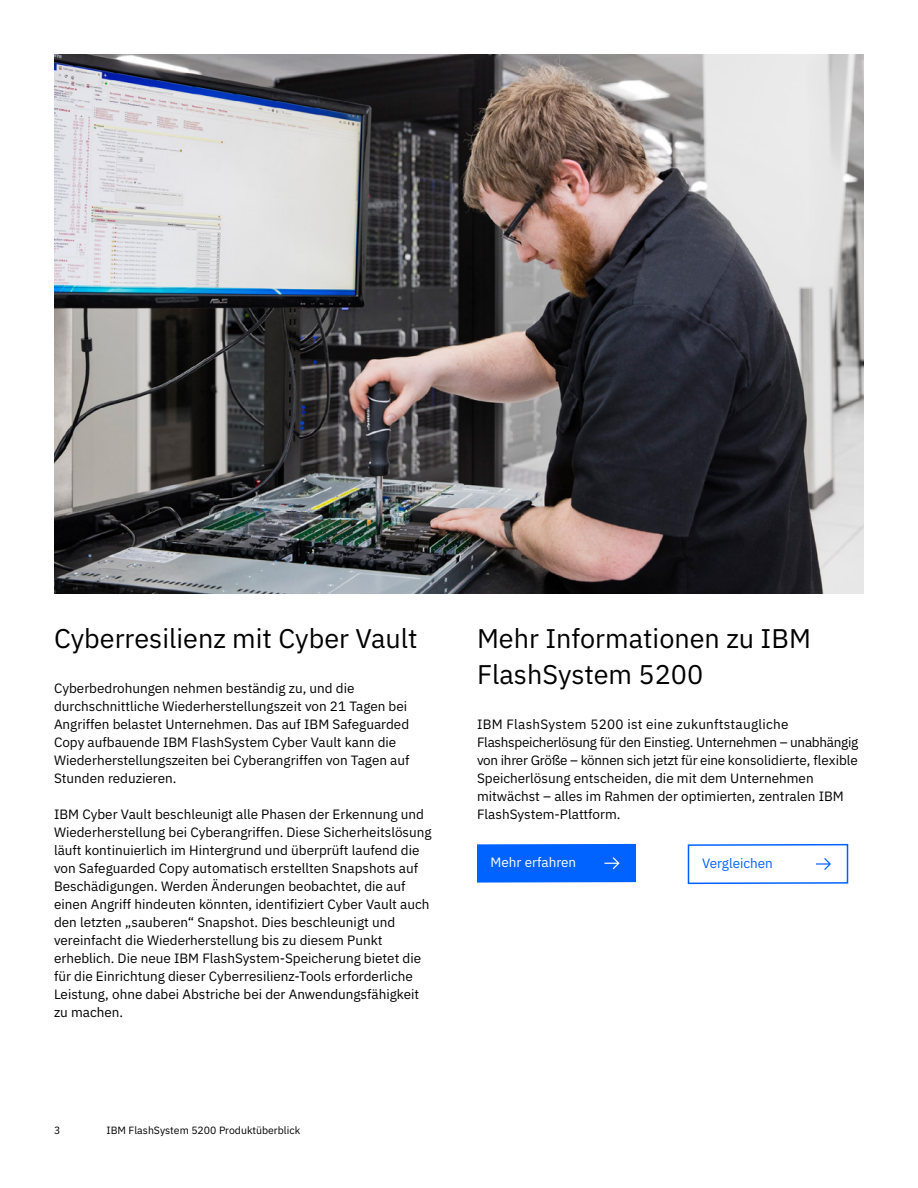
<style>
.page{position:relative;width:918px;height:1188px;background:#fff}
.page>*{position:absolute;margin:0;border:0;box-sizing:border-box;transform-origin:0 0}
.t1{font:27px/36px "IBM Plex Sans";color:#000}
.t2{font:13.5px/18px "IBM Plex Sans";color:#000}
.t3{font:13.5px "IBM Plex Sans";color:#fff}
.t4{font:13.5px "IBM Plex Sans";color:#0062ff}
.t5{font:10.5px "IBM Plex Sans";color:#000}
.s1{color:#0062ff}
</style>
<div class="page">
<img style="left:54px;top:54px;width:810px;height:540px">
<div style="left:477px;top:844px;width:159px;height:39px;background:#0062ff"></div>
<svg style="left:687px;top:843px;width:162px;height:42px"></svg>
<h1 class="t1" style="left:54px;top:618px;width:365px">Cyberresilienz mit Cyber Vault</h1>
<p class="t2" style="left:54px;top:678px;width:357px">Cyberbedrohungen nehmen beständig zu, und die durchschnittliche Wiederherstellungszeit von 21 Tagen bei Angriffen belastet Unternehmen. Das auf IBM Safeguarded Copy aufbauende IBM FlashSystem Cyber Vault kann die Wiederherstellungszeiten bei Cyberangriffen von Tagen auf Stunden reduzieren.</p>
<p class="t2" style="left:54px;top:804px;width:379px">IBM Cyber Vault beschleunigt alle Phasen der Erkennung und Wiederherstellung bei Cyberangriffen. Diese Sicherheitslösung läuft kontinuierlich im Hintergrund und überprüft laufend die von Safeguarded Copy automatisch erstellten Snapshots auf Beschädigungen. Werden Änderungen beobachtet, die auf einen Angriff hindeuten könnten, identifiziert Cyber Vault auch den letzten „sauberen“ Snapshot. Dies beschleunigt und vereinfacht die Wiederherstellung bis zu diesem Punkt erheblich. Die neue IBM FlashSystem-Speicherung bietet die für die Einrichtung dieser Cyberresilienz-Tools erforderliche Leistung, ohne dabei Abstriche bei der Anwendungsfähigkeit zu machen.</p>
<p class="t5" style="left:54px;top:1122px;width:8px">3</p>
<p class="t5" style="left:106px;top:1122px;width:195px">IBM FlashSystem 5200 Produktüberblick</p>
<h1 class="t1" style="left:477px;top:618px;width:335px">Mehr Informationen zu IBM<br>FlashSystem 5200</h1>
<p class="t2" style="left:477px;top:714px;width:383px">IBM FlashSystem 5200 ist eine zukunftstaugliche Flashspeicherlösung für den Einstieg. Unternehmen – unabhängig von ihrer Größe – können sich jetzt für eine konsolidierte, flexible Speicherlösung entscheiden, die mit dem Unternehmen mitwächst – alles im Rahmen der optimierten, zentralen IBM FlashSystem-Plattform.</p>
<p class="t3" style="left:490px;top:852px;width:94px">Mehr erfahren<span class="s1">s</span></p>
<p class="t4" style="left:702px;top:853px;width:72px">Vergleichen</p>
</div>
